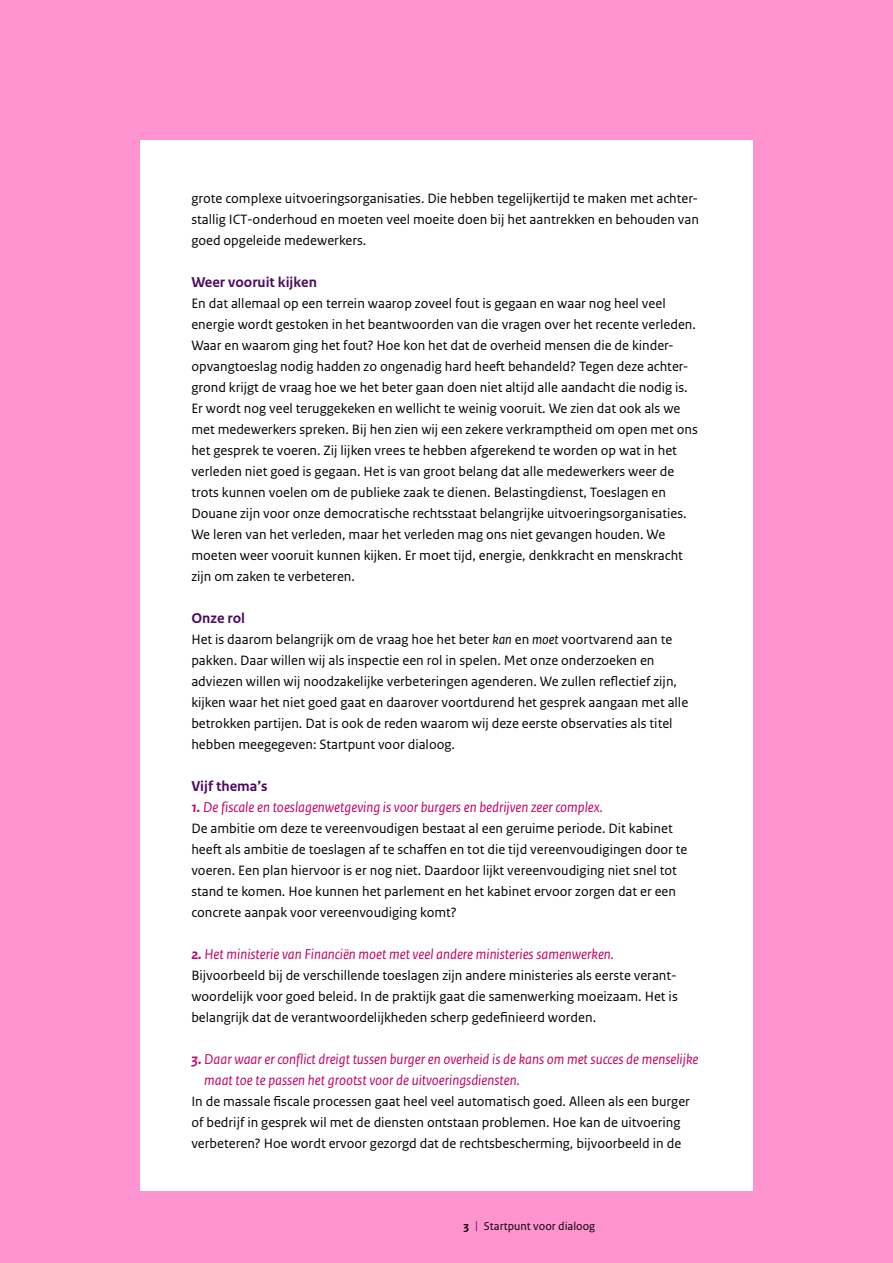
<style>
.page{position:relative;width:893px;height:1263px;background:#ff93d0}
.page>*{position:absolute;margin:0;border:0;box-sizing:border-box;transform-origin:0 0}
.H4_Tussenkop_cursief{font:italic 15px/21px "Rijksoverheid Sans Text";color:#c60063}
.H3_Inleiding_-_Tusse{font:700 15px "Rijksoverheid Sans Text";color:#4b0c61}
.P_Broodtekst{font:14.25px/21px "Rijksoverheid Sans Text";color:#000}
.t1{font:12px "Rijksoverheid Sans Text";color:#000}
.s1{font-style:italic}
.s2{font-weight:700}
.s3{color:#4b0c61}
</style>
<div class="page">
<div style="left:140px;top:140px;width:613px;height:1050px;background:#fff"></div>
<p class="P_Broodtekst" style="left:191px;top:188px;width:509px;text-align:justify">grote complexe uitvoeringsorganisaties. Die hebben tegelijkertijd te maken met achter&shy;stallig ICT-onderhoud en moeten veel moeite doen bij het aantrekken en behouden van goed opgeleide medewerkers.</p>
<h3 class="H3_Inleiding_-_Tusse" style="left:191px;top:274px;width:127px">Weer vooruit kijken</h3>
<p class="P_Broodtekst" style="left:191px;top:293px;width:508px">En dat allemaal op een terrein waarop zoveel fout is gegaan en waar nog heel veel energie wordt gestoken in het beantwoorden van die vragen over het recente verleden.<br>Waar en waarom ging het fout? Hoe kon het dat de overheid mensen die de kinder&shy;opvangtoeslag nodig hadden zo ongenadig hard heeft behandeld? Tegen deze achter&shy;grond krijgt de vraag hoe we het beter gaan doen niet altijd alle aandacht die nodig is.<br>Er wordt nog veel teruggekeken en wellicht te weinig vooruit. We zien dat ook als we met medewerkers spreken. Bij hen zien wij een zekere verkramptheid om open met ons het gesprek te voeren. Zij lijken vrees te hebben afgerekend te worden op wat in het verleden niet goed is gegaan. Het is van groot belang dat alle medewerkers weer de trots kunnen voelen om de publieke zaak te dienen. Belastingdienst, Toeslagen en Douane zijn voor onze democratische rechtsstaat belangrijke uitvoeringsorganisaties.<br>We leren van het verleden, maar het verleden mag ons niet gevangen houden. We moeten weer vooruit kunnen kijken. Er moet tijd, energie, denkkracht en menskracht zijn om zaken te verbeteren.</p>
<h3 class="H3_Inleiding_-_Tusse" style="left:191px;top:610px;width:55px">Onze rol</h3>
<p class="P_Broodtekst" style="left:191px;top:629px;width:498px">Het is daarom belangrijk om de vraag hoe het beter <span class="s1">kan</span> en <span class="s1">moet</span> voortvarend aan te pakken. Daar willen wij als inspectie een rol in spelen. Met onze onderzoeken en adviezen willen wij noodzakelijke verbeteringen agenderen. We zullen reflectief zijn, kijken waar het niet goed gaat en daarover voortdurend het gesprek aangaan met alle betrokken partijen. Dat is ook de reden waarom wij deze eerste observaties als titel hebben meegegeven: Startpunt voor dialoog.</p>
<h3 class="H3_Inleiding_-_Tusse" style="left:191px;top:778px;width:78px">Vijf thema’s</h3>
<h4 class="H4_Tussenkop_cursief" style="left:191px;top:797px;width:413px"><span class="s2">1.</span> De fiscale en toeslagenwetgeving is voor burgers en bedrijven zeer complex.</h4>
<p class="P_Broodtekst" style="left:191px;top:818px;width:498px">De ambitie om deze te vereenvoudigen bestaat al een geruime periode. Dit kabinet heeft als ambitie de toeslagen af te schaffen en tot die tijd vereenvoudigingen door te voeren. Een plan hiervoor is er nog niet. Daardoor lijkt vereenvoudiging niet snel tot stand te komen. Hoe kunnen het parlement en het kabinet ervoor zorgen dat er een concrete aanpak voor vereenvoudiging komt?</p>
<h4 class="H4_Tussenkop_cursief" style="left:191px;top:944px;width:424px"><span class="s2">2.</span> Het ministerie van Financiën moet met veel andere ministeries samenwerken.</h4>
<p class="P_Broodtekst" style="left:191px;top:965px;width:488px;text-align:justify">Bijvoorbeeld bij de verschillende toeslagen zijn andere ministeries als eerste verant&shy;woordelijk voor goed beleid. In de praktijk gaat die samenwerking moeizaam. Het is belangrijk dat de verantwoordelijkheden scherp gedefinieerd worden.</p>
<h4 class="H4_Tussenkop_cursief" style="left:204px;top:1049px;width:496px;text-indent:-13px"><span class="s2">3.</span> Daar waar er conflict dreigt tussen burger en overheid is de kans om met succes de menselijke maat toe te passen het grootst voor de uitvoeringsdiensten.</h4>
<p class="P_Broodtekst" style="left:191px;top:1091px;width:500px">In de massale fiscale processen gaat heel veel automatisch goed. Alleen als een burger of bedrijf in gesprek wil met de diensten ontstaan problemen. Hoe kan de uitvoering verbeteren? Hoe wordt ervoor gezorgd dat de rechtsbescherming, bijvoorbeeld in de</p>
<p class="t1" style="left:463px;top:1219px;width:133px"><span class="s2">3</span> <span class="s3">|</span> Startpunt voor dialoog</p>
</div>
